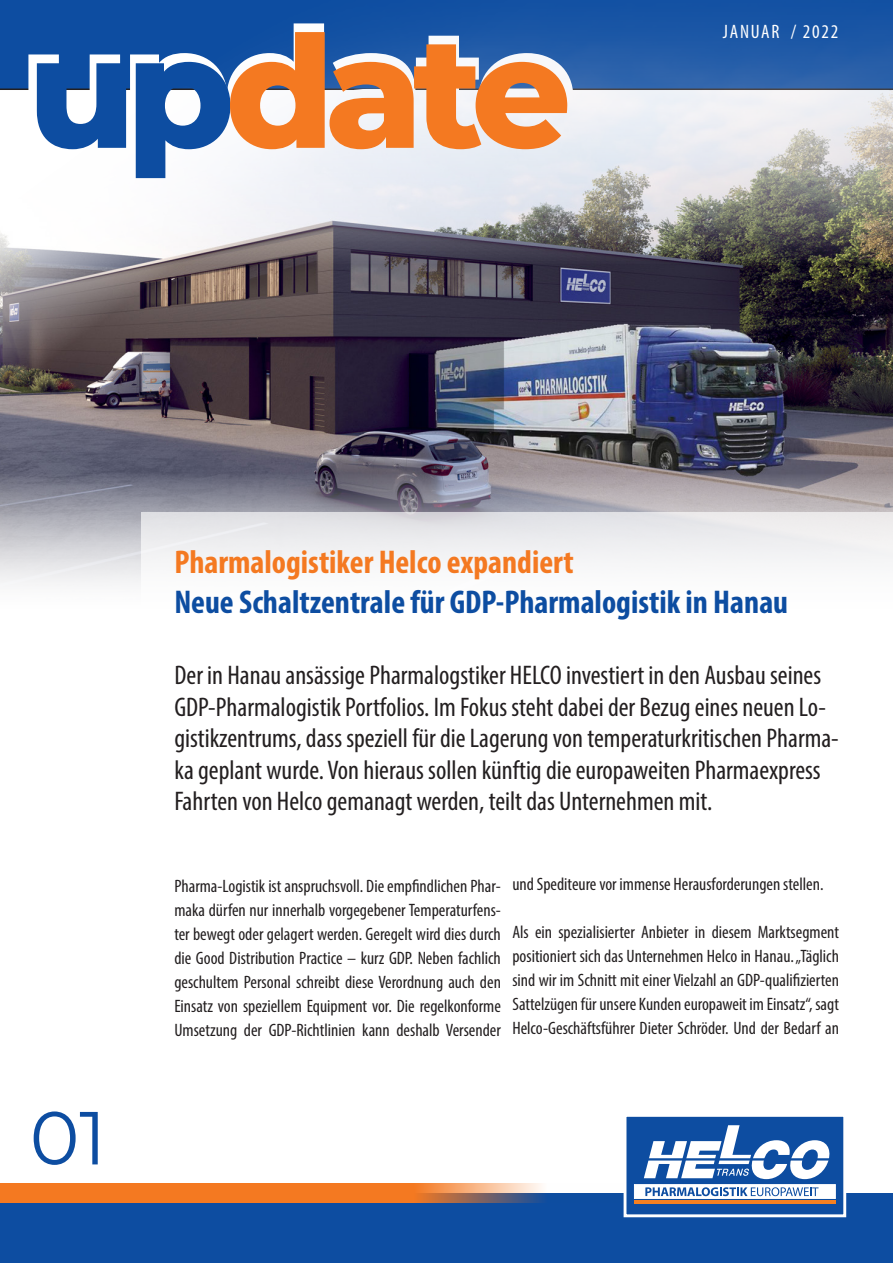
<style>
.page{position:relative;width:893px;height:1263px;background:#fff}
.page>*{position:absolute;margin:0;border:0;box-sizing:border-box;transform-origin:0 0}
.t1{font:800 156px "Montserrat";letter-spacing:-.06em;color:#f47921}
.t2{font:75px "Montserrat";color:#0d4da1}
.t3{font:700 condensed 33px "Myriad Pro";color:#0d4da1}
.t4{font:700 condensed 33px "Myriad Pro";color:#f47921}
.t5{font:condensed 27px/31.5px "Myriad Pro";color:#231f20}
.t6{font:condensed 19.5px "Myriad Pro";letter-spacing:.09em;color:#fff}
.t7{font:condensed 18px/24px "Myriad Pro";color:#231f20;text-align:justify}
.s1{color:#0d4da1}
</style>
<div class="page">
<img style="left:0;top:0;width:893px;height:585px">
<div style="left:141px;top:512px;width:752px;height:528px;background:#fff"></div>
<div style="left:0;top:1193px;width:893px;height:70px;background:#0d4da1"></div>
<svg style="left:0;top:1183px;width:624px;height:20px;background:#da8348"></svg>
<div style="left:624px;top:1114px;width:222px;height:103px;background:#0d4da1;border:3px solid #fff"></div>
<svg style="left:644px;top:1125px;width:186px;height:54px"></svg>
<hr style="left:648px;top:1158px;width:183px;height:2px;background:#0d4da1">
<hr style="left:634px;top:1200px;width:201px;height:4px;background:#f58021">
<div style="left:634px;top:1184px;width:201px;height:14px;background:#fff;border:1px solid #fff"></div>
<svg style="left:645px;top:1187px;width:173px;height:9px"></svg>
<p class="t1" style="left:28px;top:-22px;width:545px"><span class="s1">up</span>date</p>
<p class="t6" style="left:723px;top:20px;width:117px">JANUAR / 2022</p>
<p class="t4" style="left:174px;top:542px;width:401px">Pharmalogistiker Helco expandiert</p>
<p class="t3" style="left:174px;top:581px;width:615px">Neue Schaltzentrale für GDP-Pharmalogistik in Hanau</p>
<p class="t5" style="left:174px;top:659px;width:666px">Der in Hanau ansässige Pharmalogstiker HELCO investiert in den Ausbau seines GDP-Pharmalogistik Portfolios. Im Fokus steht dabei der Bezug eines neuen Lo&shy;gistikzentrums, dass speziell für die Lagerung von temperaturkritischen Pharma&shy;ka geplant wurde. Von hieraus sollen künftig die europaweiten Pharmaexpress Fahrten von Helco gemanagt werden, teilt das Unternehmen mit.</p>
<p class="t2" style="left:30px;top:1086px;width:78px">01</p>
<p class="t7" style="left:174px;top:873px;width:328px">Pharma-Logistik ist anspruchsvoll. Die empfindlichen Phar&shy;maka dürfen nur innerhalb vorgegebener Temperaturfens&shy;ter bewegt oder gelagert werden. Geregelt wird dies durch die Good Distribution Practice – kurz GDP. Neben fachlich geschultem Personal schreibt diese Verordnung auch den Einsatz von speziellem Equipment vor. Die regelkonforme Umsetzung der GDP-Richtlinien kann deshalb Versender</p>
<p class="t7" style="left:512px;top:871px;width:313px">und Spediteure vor immense Herausforderungen stellen.</p>
<p class="t7" style="left:512px;top:919px;width:328px">Als ein spezialisierter Anbieter in diesem Marktsegment positioniert sich das Unternehmen Helco in Hanau. „Täglich sind wir im Schnitt mit einer Vielzahl an GDP-qualifizierten Sattelzügen für unsere Kunden europaweit im Einsatz“, sagt Helco-Geschäftsführer Dieter Schröder. Und der Bedarf an</p>
</div>
